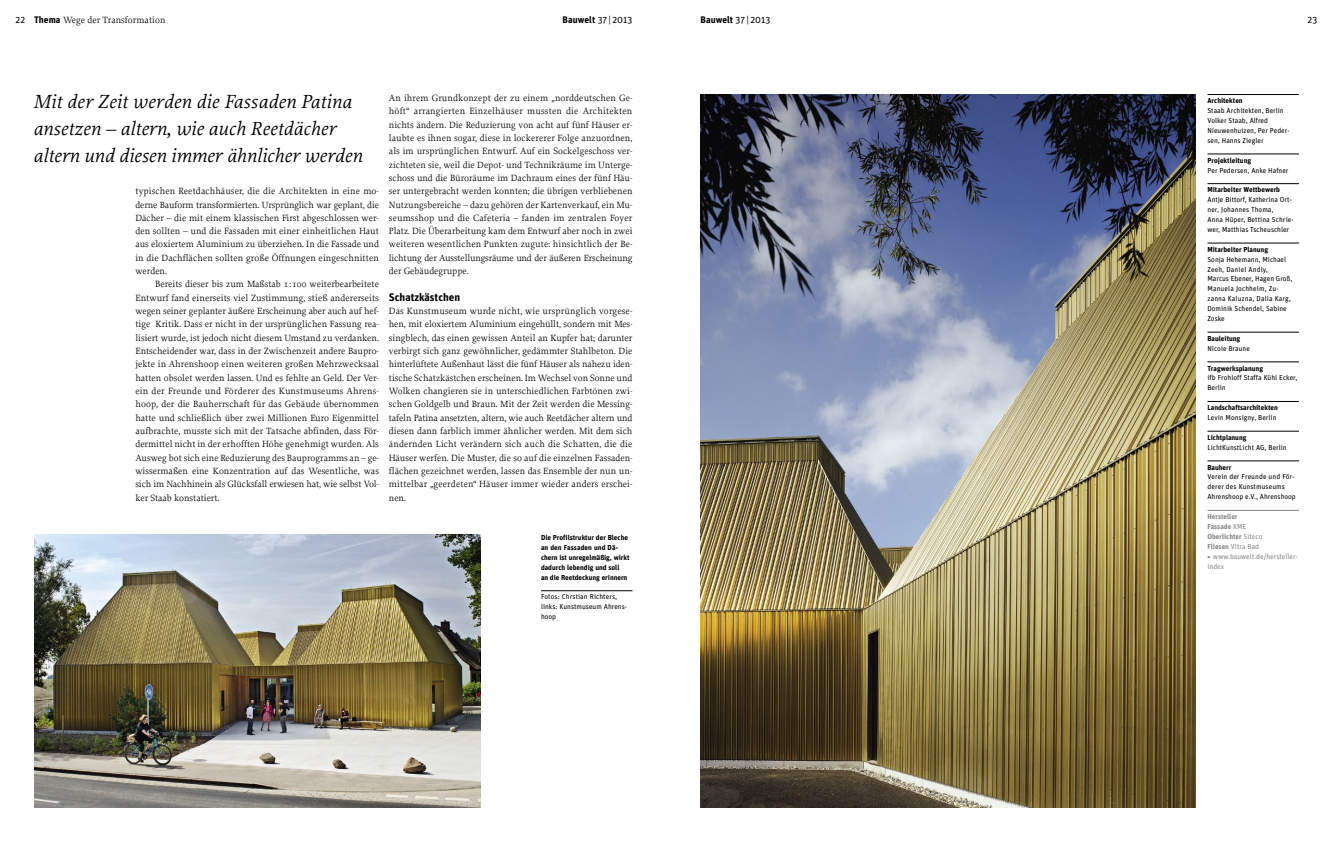
<style>
.page{position:relative;width:1333px;height:842px;background:#fff}
.page>*{position:absolute;margin:0;border:0;box-sizing:border-box;transform-origin:0 0}
.S_Hervorhebung_groß{font:italic 20px/26.6px "Proforma";letter-spacing:.01em;color:#000}
.S_Zwischenüberschrif{font:700 11px "Unit Pro";color:#000}
.S_Fließtext{font:9.5px/13.3px "Proforma";letter-spacing:.01em;color:#000;text-align:justify}
.S_Fließtext_Einzug{font:9.5px/13.3px "Proforma";letter-spacing:.01em;color:#000;text-align:justify}
.t1{font:700 9.5px "Unit Pro";letter-spacing:.005em;color:#000}
.t2{font:9.5px "Unit Pro";color:#000}
.S_Fließtext-2{font:9.4px "Proforma";letter-spacing:-.01em;color:#000}
.S_Fließtext_Einzug-2{font:9.4px "Proforma";letter-spacing:-.01em;color:#000}
.S_Mitarbeiter_Namen{font:7.2px/9.9px "Unit Pro";color:#000}
.S_Mitarbeiter_Linie{font:700 7.2px "Unit Pro";color:#000}
.A_Bildunterschrift{font:700 7.2px/9.9px "Unit Pro";color:#000}
.S_Hersteller{font:7.2px/9.9px "Unit Pro";color:#888}
.A_Bildunterschrift_Z{font:7.2px/9.9px "Unit Pro";color:#000}
.S_Hersteller_mit_Lin{font:700 7.2px "Unit Pro";color:#888}
.S_Hersteller-2{font:700 7.2px "Unit Pro";color:#888}
.s1{font-family:"Unit Pro"}
.s2{font-family:"Unit Pro";font-weight:700}
.s3{font-weight:400}
.s4{font-weight:700}
</style>
<div class="page">
<img style="left:700px;top:95px;width:495px;height:712px">
<hr style="left:1207px;top:94px;width:91px;height:1px;background:#000">
<hr style="left:1207px;top:154px;width:91px;height:1px;background:#000">
<hr style="left:1207px;top:183px;width:91px;height:1px;background:#000">
<hr style="left:1207px;top:243px;width:91px;height:1px;background:#000">
<hr style="left:1207px;top:332px;width:91px;height:1px;background:#000">
<hr style="left:1207px;top:362px;width:91px;height:1px;background:#000">
<hr style="left:1207px;top:401px;width:91px;height:1px;background:#000">
<hr style="left:1207px;top:431px;width:91px;height:1px;background:#000">
<hr style="left:1207px;top:461px;width:91px;height:1px;background:#000">
<hr style="left:1207px;top:510px;width:91px;height:1px;background:#888">
<img style="left:34px;top:534px;width:446px;height:273px">
<hr style="left:541px;top:591px;width:91px;height:1px;background:#000">
<p class="S_Fließtext_Einzug" style="left:16px;top:13px;width:151px"><span class="s1">22</span> <span class="s2">Thema</span> Wege der Transformation</p>
<p class="t1" style="left:562px;top:13px;width:71px">Bauwelt <span class="s3">37| 2013</span></p>
<p class="t1" style="left:700px;top:13px;width:71px">Bauwelt <span class="s3">37| 2013</span></p>
<p class="t2" style="left:1307px;top:13px;width:11px">23</p>
<p class="S_Hervorhebung_groß" style="left:33px;top:88px;width:330px">Mit der Zeit werden die Fassaden Patina ansetzen – altern, wie auch Reetdächer altern und diesen immer ähnlicher werden</p>
<p class="S_Fließtext_Einzug" style="left:135px;top:184px;width:245px">typischen Reetdachhäuser, die die Architekten in eine mo-</p>
<p class="S_Fließtext_Einzug-2" style="left:135px;top:199px;width:245px">derne Bauform transformierten. Ursprünglich war geplant, die</p>
<p class="S_Fließtext_Einzug" style="left:135px;top:211px;width:245px">Dächer – die mit einem klassischen First abgeschlossen wer&shy;den sollten – und die Fassaden mit einer einheitlichen Haut aus eloxiertem Aluminium zu überziehen. In die Fassade und in die Dachflächen sollten große Öffnungen eingeschnitten werden.</p>
<p class="S_Fließtext_Einzug" style="left:135px;top:278px;width:245px;text-indent:20px">Bereits dieser bis zum Maßstab 1:100 weiterbearbeitete Entwurf fand einerseits viel Zustimmung, stieß andererseits wegen seiner geplanter äußere Erscheinung aber auch auf hef&shy;tige Kritik. Dass er nicht in der ursprünglichen Fassung rea&shy;lisiert wurde, ist jedoch nicht diesem Umstand zu verdanken.<br>Entscheidender war, dass in der Zwischenzeit andere Baupro&shy;jekte in Ahrenshoop einen weiteren großen Mehrzwecksaal hatten obsolet werden lassen. Und es fehlte an Geld. Der Ver&shy;ein der Freunde und Förderer des Kunstmuseums Ahrens&shy;hoop, der die Bauherrschaft für das Gebäude übernommen hatte und schließlich über zwei Millionen Euro Eigenmittel aufbrachte, musste sich mit der Tatsache abfinden, dass För&shy;dermittel nicht in der erhofften Höhe genehmigt wurden. Als Ausweg bot sich eine Reduzierung des Bauprogramms an – ge&shy;wissermaßen eine Konzentration auf das Wesentliche, was sich im Nachhinein als Glücksfall erwiesen hat, wie selbst Vol&shy;ker Staab konstatiert.</p>
<p class="S_Fließtext" style="left:389px;top:91px;width:245px">An ihrem Grundkonzept der zu einem „norddeutschen Ge&shy;höft“ arrangierten Einzelhäuser mussten die Architekten nichts ändern. Die Reduzierung von acht auf fünf Häuser er&shy;laubte es ihnen sogar, diese in lockererer Folge anzuordnen, als im ursprünglichen Entwurf. Auf ein Sockelgeschoss ver&shy;zichteten sie, weil die Depot- und Technikräume im Unterge&shy;schoss und die Büroräume im Dachraum eines der fünf Häu&shy;ser untergebracht werden konnten; die übrigen verbliebenen Nutzungsbereiche – dazu gehören der Kartenverkauf, ein Mu&shy;seumsshop und die Cafeteria – fanden im zentralen Foyer Platz. Die Überarbeitung kam dem Entwurf aber noch in zwei weiteren wesentlichen Punkten zugute: hinsichtlich der Be-</p>
<p class="S_Fließtext-2" style="left:389px;top:252px;width:245px">lichtung der Ausstellungsräume und der äußeren Erscheinung</p>
<p class="S_Fließtext" style="left:389px;top:264px;width:81px">der Gebäudegruppe.</p>
<p class="S_Zwischenüberschrif" style="left:389px;top:290px;width:73px">Schatzkästchen</p>
<p class="S_Fließtext" style="left:389px;top:304px;width:245px">Das Kunstmuseum wurde nicht, wie ursprünglich vorgese&shy;hen, mit eloxiertem Aluminium eingehüllt, sondern mit Mes&shy;singblech, das einen gewissen Anteil an Kupfer hat; darunter verbirgt sich ganz gewöhnlicher, gedämmter Stahlbeton. Die</p>
<p class="S_Fließtext-2" style="left:389px;top:359px;width:245px">hinterlüftete Außenhaut lässt die fünf Häuser als nahezu iden-</p>
<p class="S_Fließtext" style="left:389px;top:371px;width:245px">tische Schatzkästchen erscheinen. Im Wechsel von Sonne und Wolken changieren sie in unterschiedlichen Farbtönen zwi&shy;schen Goldgelb und Braun. Mit der Zeit werden die Messing&shy;tafeln Patina ansetzten, altern, wie auch Reetdächer altern und diesen dann farblich immer ähnlicher werden. Mit dem sich ändernden Licht verändern sich auch die Schatten, die die Häuser werfen. Die Muster, die so auf die einzelnen Fassaden&shy;flächen gezeichnet werden, lassen das Ensemble der nun un&shy;mittelbar „geerdeten“ Häuser immer wieder anders erschei&shy;nen.</p>
<p class="A_Bildunterschrift" style="left:541px;top:532px;width:90px">Die Profilstruktur der Bleche an den Fassaden und Dä&shy;chern ist unregelmäßig, wirkt dadurch lebendig und soll<br>an die Reetdeckung erinnern</p>
<p class="A_Bildunterschrift_Z" style="left:541px;top:592px;width:88px">Fotos: Chrstian Richters, links: Kunstmuseum Ahrens&shy;hoop</p>
<p class="S_Mitarbeiter_Linie" style="left:1207px;top:96px;width:37px">Architekten</p>
<p class="S_Mitarbeiter_Namen" style="left:1207px;top:105px;width:84px">Staab Architekten, Berlin<br>Volker Staab, Alfred<br>Nieuwenhuizen, Per Peder&shy;sen, Hanns Ziegler</p>
<p class="S_Mitarbeiter_Linie" style="left:1207px;top:155px;width:45px">Projektleitung</p>
<p class="S_Mitarbeiter_Namen" style="left:1207px;top:165px;width:82px">Per Pedersen, Anke Hafner</p>
<p class="S_Mitarbeiter_Linie" style="left:1207px;top:185px;width:74px">Mitarbeiter Wettbewerb</p>
<p class="S_Mitarbeiter_Namen" style="left:1207px;top:194px;width:88px">Antje Bittorf, Katherina Ort&shy;ner, Johannes Thoma,<br>Anna Hüper, Bettina Schrie&shy;wer, Matthias Tscheuschler</p>
<p class="S_Mitarbeiter_Linie" style="left:1207px;top:244px;width:62px">Mitarbeiter Planung</p>
<p class="S_Mitarbeiter_Namen" style="left:1207px;top:254px;width:87px">Sonja Hehemann, Michael<br>Zeeh, Daniel Andly,<br>Marcus Ebener, Hagen Groß,<br>Manuela Jochheim, Zu&shy;zanna Kaluzna, Dalia Karg,<br>Dominik Schendel, Sabine<br>Zoske</p>
<p class="S_Mitarbeiter_Linie" style="left:1207px;top:334px;width:34px">Bauleitung</p>
<p class="S_Mitarbeiter_Namen" style="left:1207px;top:343px;width:44px">Nicole Braune</p>
<p class="S_Mitarbeiter_Linie" style="left:1207px;top:363px;width:57px">Tragwerksplanung</p>
<p class="S_Mitarbeiter_Namen" style="left:1207px;top:373px;width:91px">ifb Frohloff Staffa Kühl Ecker,<br>Berlin</p>
<p class="S_Mitarbeiter_Linie" style="left:1207px;top:403px;width:72px">Landschaftsarchitekten</p>
<p class="S_Mitarbeiter_Namen" style="left:1207px;top:412px;width:70px">Levin Monsigny, Berlin</p>
<p class="S_Mitarbeiter_Linie" style="left:1207px;top:433px;width:41px">Lichtplanung</p>
<p class="S_Mitarbeiter_Namen" style="left:1207px;top:442px;width:81px">LichtKunstLicht AG, Berlin</p>
<p class="S_Mitarbeiter_Linie" style="left:1207px;top:462px;width:25px">Bauherr</p>
<p class="S_Mitarbeiter_Namen" style="left:1207px;top:472px;width:90px">Verein der Freunde und För&shy;derer des Kunstmuseums<br>Ahrenshoop e.V., Ahrenshoop</p>
<p class="S_Hersteller_mit_Lin" style="left:1207px;top:512px;width:32px">Hersteller</p>
<p class="S_Hersteller-2" style="left:1207px;top:522px;width:40px">Fassade <span class="s3">KME</span></p>
<p class="S_Hersteller" style="left:1207px;top:531px;width:91px"><span class="s4">Oberlichter</span> Siteco<br><span class="s4">Fliesen</span> Vitra Bad<br>▸ www.bauwelt.de/hersteller&shy;index</p>
</div>
